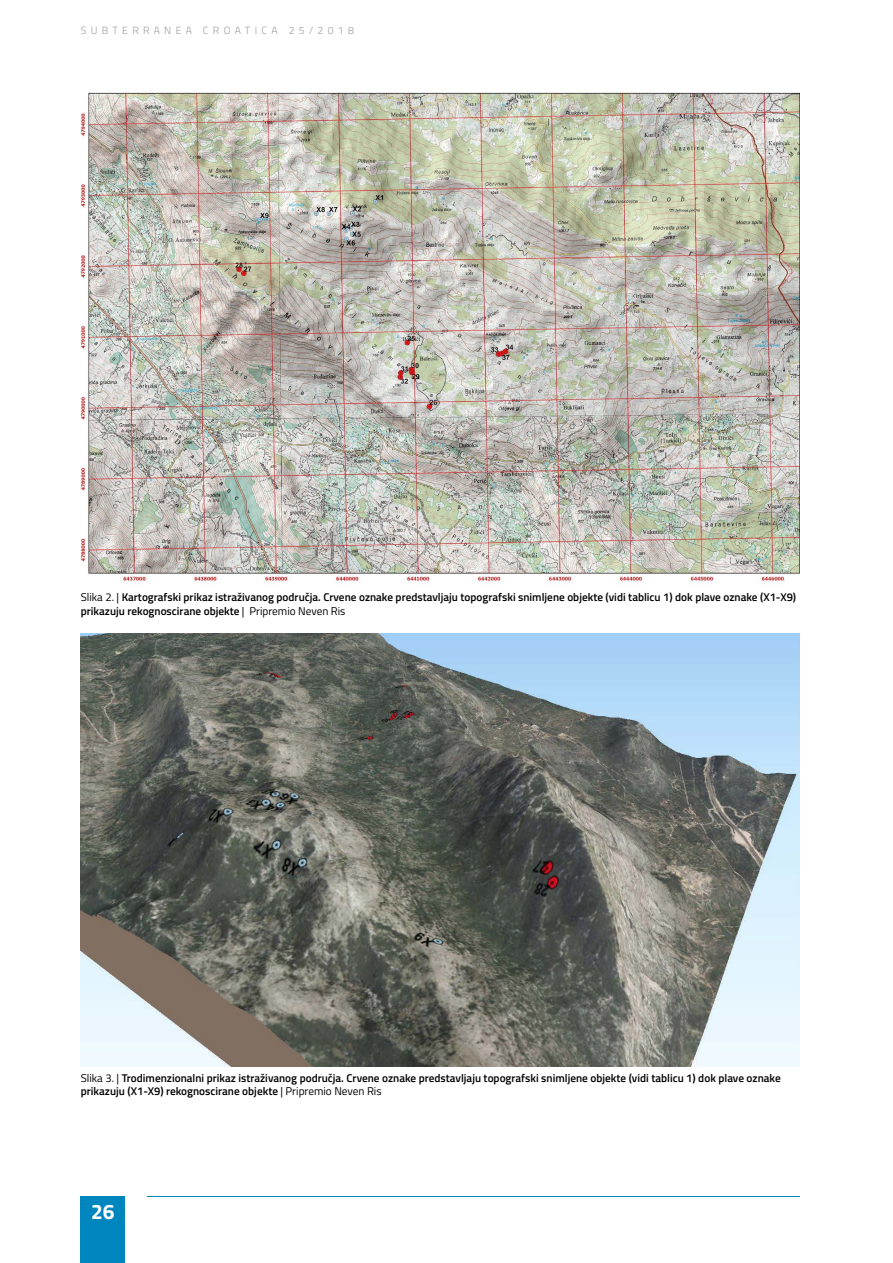
<style>
.page{position:relative;width:893px;height:1263px;background:#fff}
.page>*{position:absolute;margin:0;border:0;box-sizing:border-box;transform-origin:0 0}
.t1{font:700 21px "Titillium";color:#fff}
.t2{font:600 11.25px/13.5px "Titillium";color:#000}
.t3{font:300 10.5px "Titillium";letter-spacing:.41em;color:#9d9d9c}
.s1{font-weight:400}
</style>
<div class="page">
<hr style="left:147px;top:1196px;width:652px;height:1px;background:#0086be">
<div style="left:81px;top:1196px;width:44px;height:67px;background:#0086be"></div>
<img style="left:81px;top:92px;width:718px;height:493px">
<img style="left:81px;top:633px;width:718px;height:434px">
<p class="t3" style="left:81px;top:23px;width:275px">SUBTERRANEA CROATICA 25/2018</p>
<p class="t2" style="left:81px;top:590px;width:717px"><span class="s1">Slika 2. |</span> Kartografski prikaz istraživanog područja. Crvene oznake predstavljaju topografski snimljene objekte (vidi tablicu 1) dok plave oznake (X1-X9) prikazuju rekognoscirane objekte <span class="s1">| Pripremio Neven Ris</span></p>
<p class="t2" style="left:81px;top:1070px;width:701px"><span class="s1">Slika 3. |</span> Trodimenzionalni prikaz istraživanog područja. Crvene oznake predstavljaju topografski snimljene objekte (vidi tablicu 1) dok plave oznake prikazuju (X1-X9) rekognoscirane objekte <span class="s1">| Pripremio Neven Ris</span></p>
<h1 class="t1" style="left:91px;top:1195px;width:25px">26</h1>
</div>
